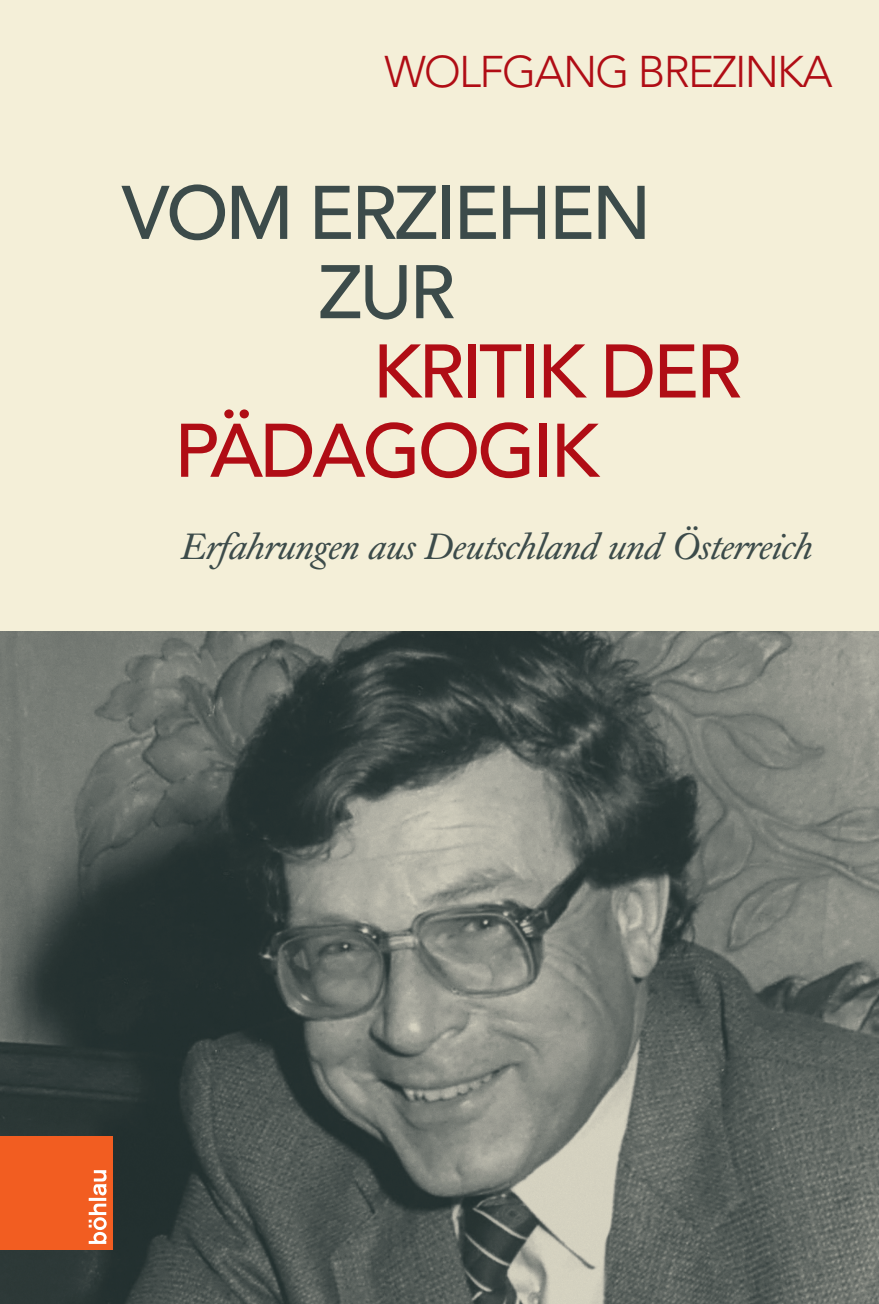
<style>
.page{position:relative;width:879px;height:1304px;background:#fff}
.page>*{position:absolute;margin:0;border:0;box-sizing:border-box;transform-origin:0 0}
.t1{font:500 75px/79.2px "Avenir LT Pro";letter-spacing:-.04em;color:#b00d15}
.t2{font:500 75px/79.2px "Avenir LT Pro";letter-spacing:-.04em;color:#3c4b4a;text-align:center}
.t3{font:300 44px "Avenir LT Pro";letter-spacing:-.04em;color:#b00d15}
.t4{font:italic 36px "Caslon Buch BQ";color:#3c4b4a}
</style>
<div class="page">
<div style="left:0;top:0;width:879px;height:631px;background:#f4efd8"></div>
<img style="left:0;top:631px;width:879px;height:673px">
<div style="left:0;top:1136px;width:112px;height:114px;background:#f25d21"></div>
<svg style="left:89px;top:1170px;width:18px;height:74px"></svg>
<p class="t3" style="left:384px;top:46px;width:449px">WOLFGANG BREZINKA</p>
<h1 class="t2" style="left:122px;top:175px;width:531px">VOM ERZIEHEN<br>ZUR</h1>
<h1 class="t1" style="left:174px;top:333px;width:569px;text-indent:198px">KRITIK DER<br>PÄDAGOGIK</h1>
<p class="t4" style="left:180px;top:526px;width:632px">Erfahrungen aus Deutschland und Österreich</p>
</div>
